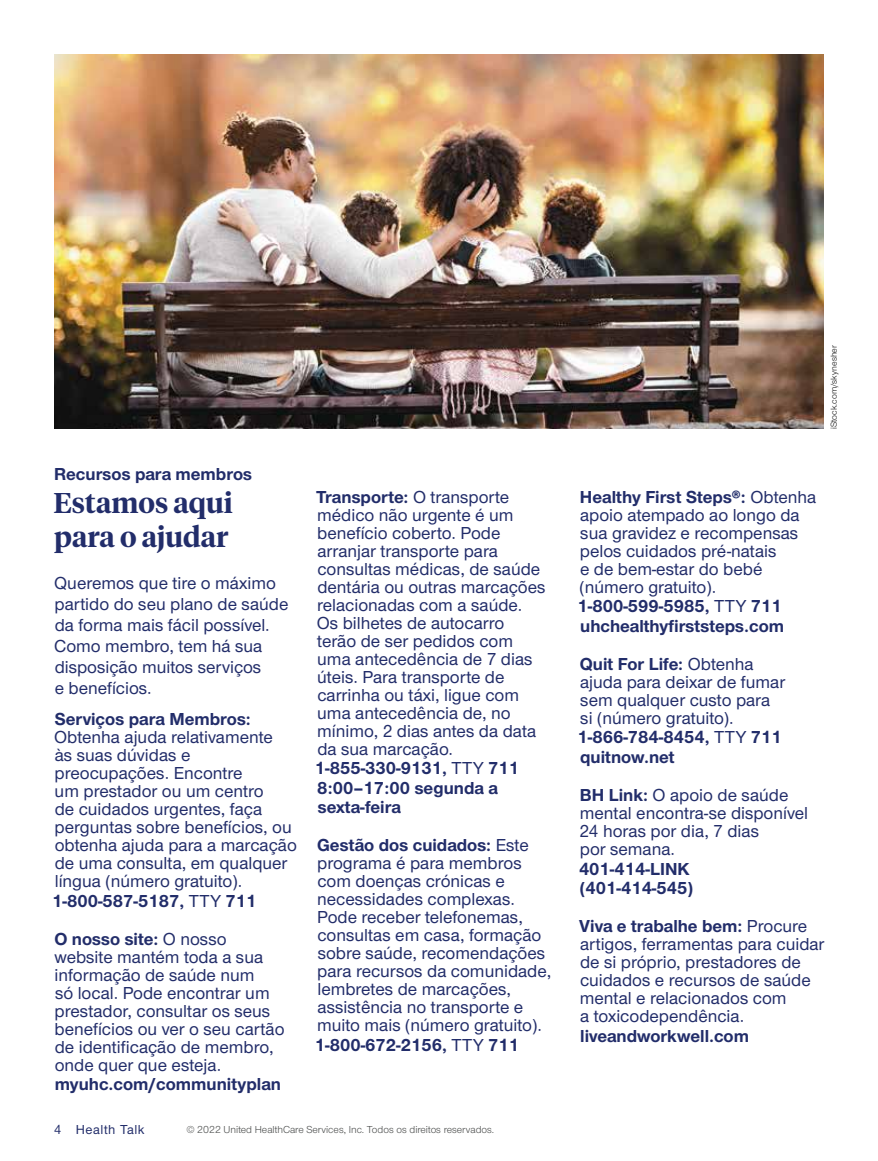
<style>
.page{position:relative;width:878px;height:1161px;background:#fff}
.page>*{position:absolute;margin:0;border:0;box-sizing:border-box;transform-origin:0 0}
.Summary_allnested_2{font:600 28.5px/34.5px "UHC Serif Headline";color:#222d6a}
.Summary_allnested_2-2{font:500 18px/18.1px "UHC Sans";color:#222d6a}
.Sans_no_indent_AMC{font:500 18px/21px "UHC Sans";color:#222d6a}
.t1{font:700 18px "UHC Sans";color:#222d6a}
.Folio_V_AMC{font:500 13.5px "UHC Sans";letter-spacing:.04em;color:#222d6a}
.Legal_language_AMC{font:10.5px "UHC Sans";color:#4a4c4b}
.Legal_language_AMC-2{font:9px "UHC Sans";color:#121212}
.s1{font-weight:700}
</style>
<div class="page">
<img style="left:54px;top:54px;width:770px;height:375px">
<p class="t1" style="left:54px;top:462px;width:199px">Recursos para membros</p>
<p class="Summary_allnested_2" style="left:54px;top:484px;width:181px">Estamos aqui para o ajudar</p>
<p class="Sans_no_indent_AMC" style="left:54px;top:571px;width:236px">Queremos que tire o máximo partido do seu plano de saúde da forma mais fácil possível.<br>Como membro, tem há sua disposição muitos serviços<br>e benefícios.</p>
<p class="Summary_allnested_2-2" style="left:52px;top:709px;width:246px"><span class="s1">Serviços para Membros:<br></span>Obtenha ajuda relativamente<br>às suas dúvidas e preocupações. Encontre<br>um prestador ou um centro<br>de cuidados urgentes, faça perguntas sobre benefícios, ou obtenha ajuda para a marcação de uma consulta, em qualquer língua (número gratuito).<br><span class="s1">1-800-587-5187,</span> TTY <span class="s1">711</span></p>
<p class="Summary_allnested_2-2" style="left:54px;top:929px;width:232px"><span class="s1">O nosso site:</span> O nosso website mantém toda a sua informação de saúde num<br>só local. Pode encontrar um prestador, consultar os seus benefícios ou ver o seu cartão de identificação de membro, onde quer que esteja. <span class="s1">myuhc.com/communityplan</span></p>
<p class="Summary_allnested_2-2" style="left:315px;top:487px;width:232px"><span class="s1">Transporte:</span> O transporte médico não urgente é um benefício coberto. Pode arranjar transporte para consultas médicas, de saúde dentária ou outras marcações relacionadas com a saúde.<br>Os bilhetes de autocarro terão de ser pedidos com uma antecedência de 7 dias úteis. Para transporte de carrinha ou táxi, ligue com uma antecedência de, no mínimo, 2 dias antes da data da sua marcação.<br><span class="s1">1-855-330-9131,</span> TTY <span class="s1">711<br>8:00–17:00 segunda a sexta-feira</span></p>
<p class="Summary_allnested_2-2" style="left:315px;top:835px;width:238px"><span class="s1">Gestão dos cuidados:</span> Este programa é para membros com doenças crónicas e necessidades complexas.<br>Pode receber telefonemas, consultas em casa, formação sobre saúde, recomendações para recursos da comunidade, lembretes de marcações, assistência no transporte e muito mais (número gratuito).<br><span class="s1">1-800-672-2156,</span> TTY <span class="s1">711</span></p>
<p class="Folio_V_AMC" style="left:54px;top:1120px;width:92px">4 Health Talk</p>
<p class="Legal_language_AMC" style="left:186px;top:1122px;width:309px">© 2022 United HealthCare Services, Inc. Todos os direitos reservados.</p>
<p class="Legal_language_AMC-2" style="left:827px;top:429px;width:85px;rotate:-90deg">iStock.com/skynesher</p>
<p class="Summary_allnested_2-2" style="left:577px;top:487px;width:240px"><span class="s1">Healthy First Steps®:</span> Obtenha apoio atempado ao longo da sua gravidez e recompensas pelos cuidados pré-natais<br>e de bem-estar do bebé (número gratuito).<br><span class="s1">1-800-599-5985,</span> TTY <span class="s1">711 uhchealthyfirststeps.com</span></p>
<p class="Summary_allnested_2-2" style="left:577px;top:654px;width:209px;line-height:18.6px"><span class="s1">Quit For Life:</span> Obtenha ajuda para deixar de fumar sem qualquer custo para<br>si (número gratuito).<br><span class="s1">1-866-784-8454,</span> TTY <span class="s1">711 quitnow.net</span></p>
<p class="Summary_allnested_2-2" style="left:579px;top:785px;width:231px;line-height:18.6px"><span class="s1">BH Link:</span> O apoio de saúde mental encontra-se disponível<br>24 horas por dia, 7 dias<br>por semana.<br><span class="s1">401-414-LINK<br>(401-414-545)</span></p>
<p class="Summary_allnested_2-2" style="left:579px;top:916px;width:247px"><span class="s1">Viva e trabalhe bem:</span> Procure artigos, ferramentas para cuidar de si próprio, prestadores de cuidados e recursos de saúde mental e relacionados com<br>a toxicodependência. <span class="s1">liveandworkwell.com</span></p>
</div>
